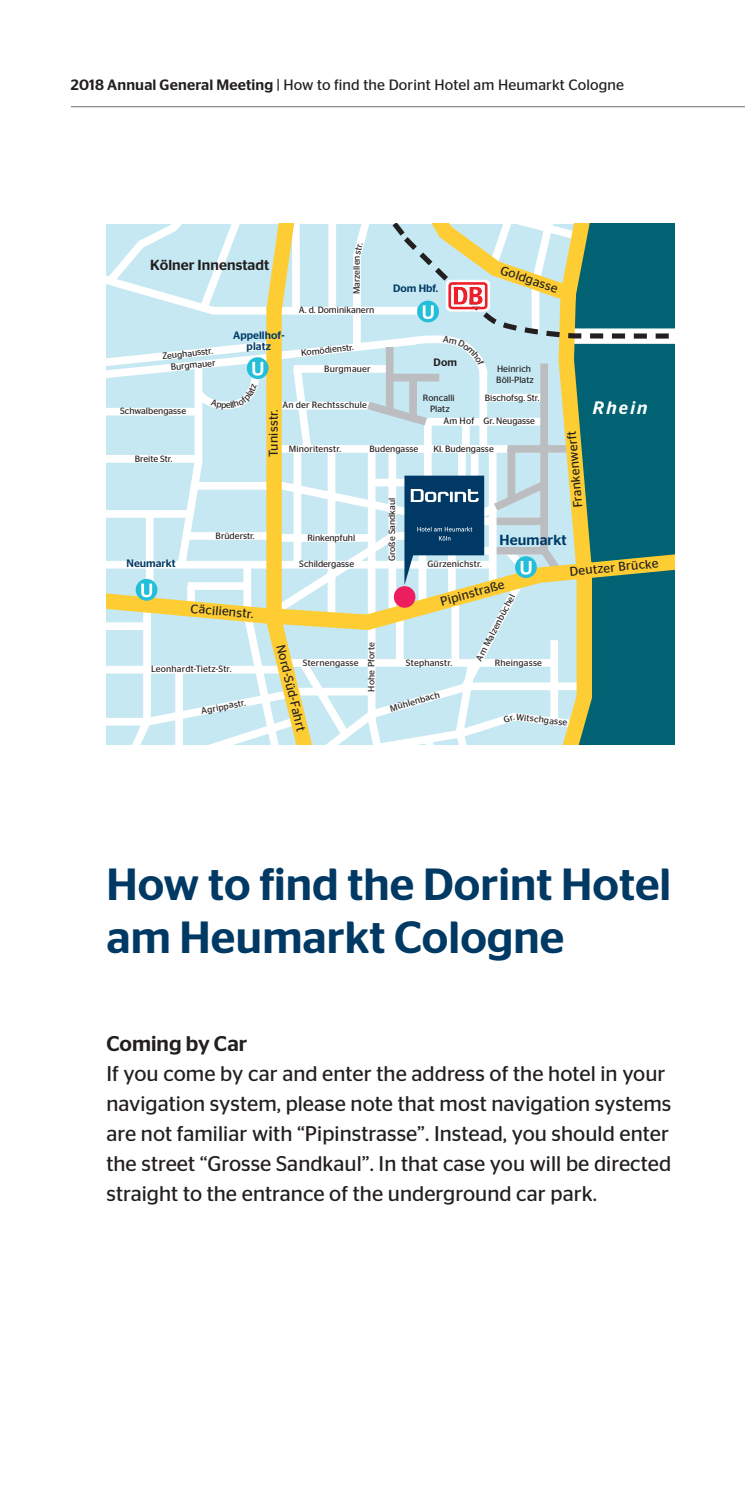
<style>
.page{position:relative;width:745px;height:1489px;background:#fff}
.page>*{position:absolute;margin:0;border:0;box-sizing:border-box;transform-origin:0 0}
.t1{font:500 45px/52.5px "Stag Sans";color:#003964}
.t2{font:21.25px/30px "Stag Sans";color:#231f20}
.t3{font:500 21.25px "Stag Sans";color:#231f20}
.t4{font:italic 500 18px "Stag Sans";letter-spacing:.12em;color:#fff}
.t5{font:15px "Stag Sans";letter-spacing:.01em;color:#231f20}
.t6{font:500 14.5px "Stag Sans";letter-spacing:.005em;color:#231f20}
.t7{font:500 14.5px "Stag Sans";letter-spacing:.005em;color:#003965}
.t8{font:12.75px "Stag Sans";letter-spacing:.025em;color:#231f20}
.t9{font:500 10.75px/11px "Stag Sans";letter-spacing:.005em;color:#003965;text-align:center}
.t10{font:500 10.75px "Stag Sans";color:#231f20}
.t11{font:9px/11px "Stag Sans";letter-spacing:.005em;color:#231f20;text-align:right}
.t12{font:9px "Stag Sans";letter-spacing:.025em;color:#231f20}
.s1{font-weight:500}
</style>
<div class="page">
<hr style="left:71px;top:106px;width:673px;height:1px;background:#6c6d70">
<svg style="left:106px;top:224px;width:568px;height:520px"></svg>
<svg style="left:246px;top:357px;width:22px;height:22px"></svg>
<svg style="left:252px;top:362px;width:11px;height:13px"></svg>
<div style="left:136px;top:579px;width:21px;height:21px;background:#23bfda;border-radius:50%"></div>
<svg style="left:141px;top:583px;width:11px;height:14px"></svg>
<svg style="left:514px;top:556px;width:22px;height:22px"></svg>
<svg style="left:520px;top:561px;width:11px;height:13px"></svg>
<svg style="left:175px;top:224px;width:499px;height:117px"></svg>
<svg style="left:445px;top:280px;width:44px;height:31px"></svg>
<svg style="left:565px;top:224px;width:24px;height:137px"></svg>
<div style="left:393px;top:586px;width:22px;height:21px;background:#ed1e60;border-radius:50%"></div>
<svg style="left:404px;top:475px;width:80px;height:110px"></svg>
<svg style="left:503px;top:714px;width:11px;height:8px"></svg>
<svg style="left:210px;top:383px;width:47px;height:26px"></svg>
<svg style="left:443px;top:336px;width:41px;height:30px"></svg>
<h3 class="t5" style="left:71px;top:76px;width:554px"><span class="s1">2018 Annual General Meeting</span> | How to find the Dorint Hotel am Heumarkt Cologne</h3>
<h3 class="t6" style="left:150px;top:256px;width:120px">Kölner Innenstadt</h3>
<p class="t11" style="left:162px;top:350px;width:54px;line-height:12.2px;rotate:-6deg">Zeughausstr.<br>Burgmauer</p>
<p class="t9" style="left:233px;top:330px;width:53px">Appellhof&shy;platz</p>
<p class="t11" style="left:351px;top:252px;width:13px;rotate:-75deg">str.</p>
<p class="t11" style="left:351px;top:294px;width:40px;rotate:-90deg">Marzellen</p>
<p class="t11" style="left:299px;top:305px;width:77px">A. d. Dominikanern</p>
<p class="t11" style="left:300px;top:347px;width:54px;rotate:-6deg">Komödienstr.</p>
<p class="t11" style="left:324px;top:363px;width:48px">Burgmauer</p>
<p class="t9" style="left:393px;top:283px;width:47px">Dom Hbf.</p>
<p class="t10" style="left:433px;top:356px;width:25px">Dom</p>
<h3 class="t8" style="left:503px;top:262px;width:61px;rotate:19deg">Goldgasse</h3>
<p class="t11" style="left:496px;top:363px;width:39px;text-align:left">Heinrich<br>Böll-Platz</p>
<p class="t11" style="left:120px;top:405px;width:67px">Schwalbengasse</p>
<p class="t11" style="left:135px;top:453px;width:39px">Breite Str.</p>
<p class="t9" style="left:126px;top:558px;width:50px">Neumarkt</p>
<p class="t11" style="left:215px;top:530px;width:41px">Brüderstr.</p>
<h3 class="t8" style="left:191px;top:601px;width:65px;rotate:5deg">Cäcilienstr.</h3>
<p class="t11" style="left:151px;top:663px;width:82px">Leonhardt-Tietz-Str.</p>
<p class="t11" style="left:200px;top:705px;width:47px;rotate:-11deg">Agrippastr.</p>
<p class="t11" style="left:484px;top:392px;width:56px">Bischofsg. Str.</p>
<p class="t11" style="left:422px;top:392px;width:33px;text-align:center">Roncalli<br>Platz</p>
<h3 class="t4" style="left:592px;top:397px;width:56px">Rhein</h3>
<p class="t12" style="left:282px;top:400px;width:86px">An der Rechtsschule</p>
<h3 class="t8" style="left:266px;top:457px;width:50px;rotate:-90deg">Tunisstr.</h3>
<p class="t11" style="left:443px;top:416px;width:93px">Am Hof Gr. Neugasse</p>
<h3 class="t8" style="left:570px;top:508px;width:79px;rotate:-95deg">Frankenwerft</h3>
<p class="t11" style="left:288px;top:443px;width:54px">Minoritenstr.</p>
<p class="t11" style="left:369px;top:443px;width:50px">Budengasse</p>
<p class="t11" style="left:433px;top:443px;width:62px">Kl. Budengasse</p>
<p class="t11" style="left:386px;top:561px;width:64px;rotate:-90deg">Große Sandkaul</p>
<p class="t11" style="left:307px;top:532px;width:49px">Rinkenpfuhl</p>
<h3 class="t7" style="left:499px;top:531px;width:68px">Heumarkt</h3>
<h3 class="t8" style="left:568px;top:564px;width:90px;rotate:-6deg">Deutzer Brücke</h3>
<p class="t11" style="left:427px;top:558px;width:56px">Gürzenichstr.</p>
<p class="t11" style="left:299px;top:558px;width:56px">Schildergasse</p>
<h3 class="t8" style="left:438px;top:594px;width:67px;rotate:-15deg">Pipinstraße</h3>
<p class="t11" style="left:473px;top:658px;width:75px;rotate:-63deg">Am Malzenbüchel</p>
<p class="t11" style="left:365px;top:691px;width:51px;rotate:-90deg">Hohe Pforte</p>
<h3 class="t8" style="left:287px;top:643px;width:90px;rotate:76deg">Nord-Süd-Fahrt</h3>
<p class="t11" style="left:302px;top:657px;width:57px">Sternengasse</p>
<p class="t11" style="left:405px;top:657px;width:48px">Stephanstr.</p>
<p class="t11" style="left:494px;top:657px;width:49px">Rheingasse</p>
<p class="t11" style="left:388px;top:703px;width:53px;rotate:-16deg">Mühlenbach</p>
<p class="t11" style="left:516px;top:711px;width:53px;rotate:7deg">Witschgasse</p>
<h1 class="t1" style="left:106px;top:858px;width:566px">How to find the Dorint Hotel am Heumarkt Cologne</h1>
<h2 class="t3" style="left:106px;top:1030px;width:142px">Coming by Car</h2>
<p class="t2" style="left:106px;top:1057px;width:566px">If you come by car and enter the address of the hotel in your navigation system, please note that most navigation systems are not familiar with “Pipinstrasse”. Instead, you should enter the street “Grosse Sandkaul”. In that case you will be directed straight to the entrance of the underground car park.</p>
</div>
